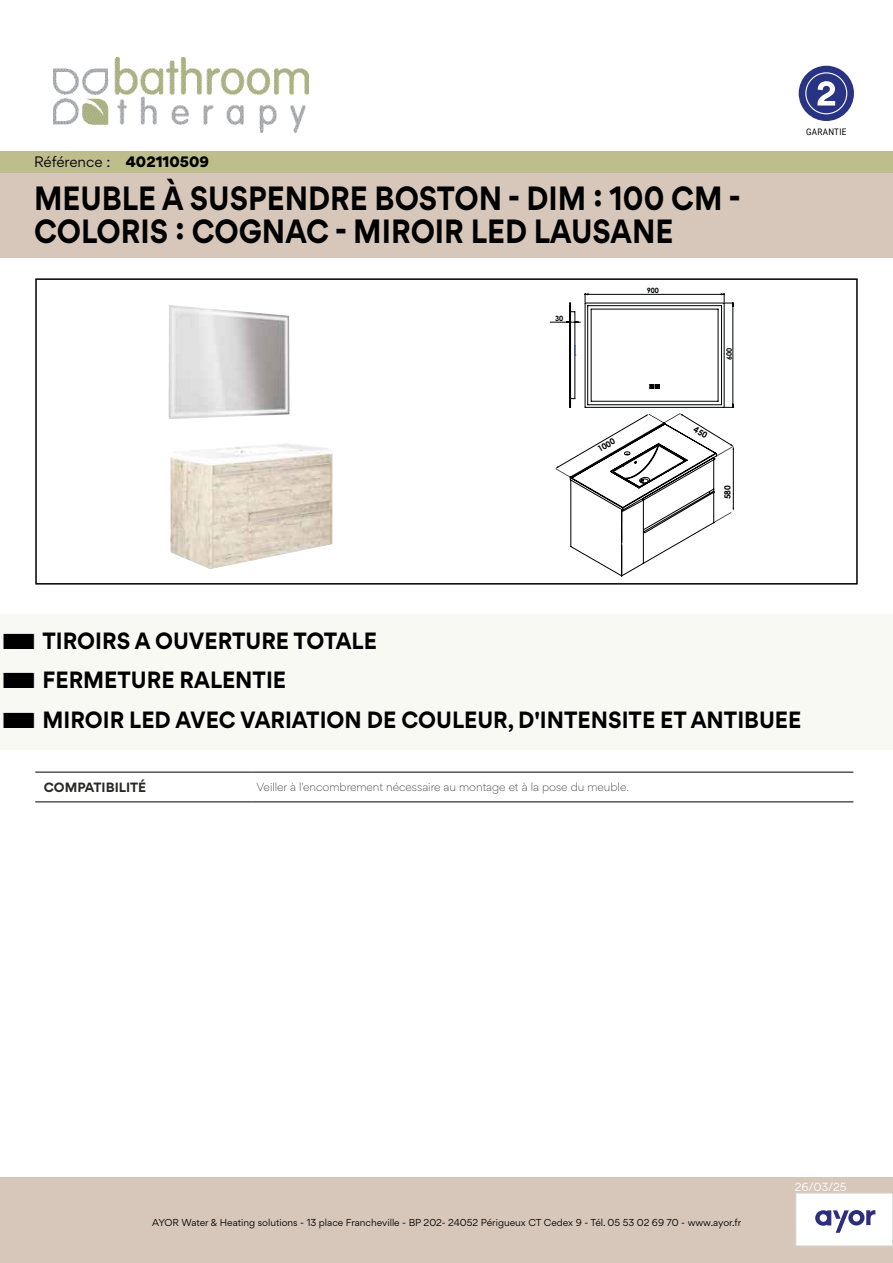
<style>
.page{position:relative;width:893px;height:1263px;background:#fff}
.page>*{position:absolute;margin:0;border:0;box-sizing:border-box;transform-origin:0 0}
.t1{font:700 30px/33px "Gordita";color:#000;scale:.9 1}
.t2{font:700 21px/39.5px "Gordita";color:#000;scale:.95 1}
.t3{font:13.5px "Gordita";letter-spacing:-.005em;color:#000}
.t4{font:700 12px "Gordita";color:#282827}
.t5{font:300 10.5px "Gordita";color:#282827}
.t6{font:10.5px "Gordita";color:#fff}
.t7{font:9px "Gordita";color:#000}
.t8{font:9px "Roboto";letter-spacing:.035em;color:#000;scale:.9 1}
.t9{font:700 8.4px "Century Gothic";color:#000}
.t10{font:700 7.2px "Century Gothic";color:#010202}
.s1{font-weight:900}
</style>
<div class="page">
<div style="left:0;top:172px;width:893px;height:85px;background:#d7c7ba"></div>
<div style="left:0;top:1178px;width:893px;height:85px;background:#d7c7ba"></div>
<div style="left:796px;top:1193px;width:97px;height:53px;background:#fff"></div>
<div style="left:795px;top:1193px;width:98px;height:53px;border:1px solid #dadada"></div>
<img style="left:168px;top:305px;width:165px;height:264px">
<hr style="left:35px;top:772px;width:217px;height:1px;background:#000">
<hr style="left:252px;top:772px;width:601px;height:1px;background:#000">
<hr style="left:35px;top:801px;width:217px;height:1px;background:#000">
<hr style="left:252px;top:801px;width:601px;height:1px;background:#000">
<div style="left:799px;top:66px;width:55px;height:55px;background:#293384;border-radius:50%"></div>
<svg style="left:805px;top:72px;width:42px;height:42px"></svg>
<div style="left:35px;top:278px;width:823px;height:307px;border:2px solid #000"></div>
<div style="left:0;top:614px;width:893px;height:57px;background:#f9f9f4"></div>
<div style="left:0;top:654px;width:893px;height:57px;background:#f9f9f4"></div>
<div style="left:0;top:694px;width:893px;height:56px;background:#f9f9f4"></div>
<svg style="left:815px;top:1210px;width:60px;height:23px"></svg>
<img style="left:53px;top:57px;width:256px;height:75px">
<div style="left:0;top:151px;width:893px;height:21px;background:#bebe8d"></div>
<svg style="left:550px;top:293px;width:184px;height:283px"></svg>
<h3 class="t3" style="left:34px;top:152px;width:177px">Référence : <span class="s1">402110509</span></h3>
<h1 class="t1" style="left:34px;top:182px;width:787px">MEUBLE À SUSPENDRE BOSTON - DIM : 100 CM -<br>COLORIS : COGNAC - MIROIR LED LAUSANE</h1>
<p class="t10" style="left:555px;top:313px;width:10px">30</p>
<p class="t10" style="left:647px;top:285px;width:14px">900</p>
<p class="t9" style="left:595px;top:444px;width:20px;rotate:-30deg">1000</p>
<p class="t10" style="left:724px;top:360px;width:14px;rotate:-90deg">600</p>
<p class="t9" style="left:721px;top:499px;width:16px;rotate:-90deg">580</p>
<p class="t8" style="left:806px;top:125px;width:46px">GARANTIE</p>
<h2 class="t2" style="left:43px;top:621px;width:800px">TIROIRS A OUVERTURE TOTALE<br>FERMETURE RALENTIE<br>MIROIR LED AVEC VARIATION DE COULEUR, D'INTENSITE ET ANTIBUEE</h2>
<h3 class="t4" style="left:44px;top:778px;width:104px">COMPATIBILITÉ</h3>
<p class="t5" style="left:256px;top:779px;width:374px">Veiller à l'encombrement nécessaire au montage et à la pose du meuble.</p>
<p class="t7" style="left:152px;top:1216px;width:590px">AYOR Water &amp; Heating solutions - 13 place Francheville - BP 202- 24052 Périgueux CT Cedex 9 - Tél. 05 53 02 69 70 - www.ayor.fr</p>
<p class="t6" style="left:795px;top:1179px;width:53px">26/03/25</p>
</div>
